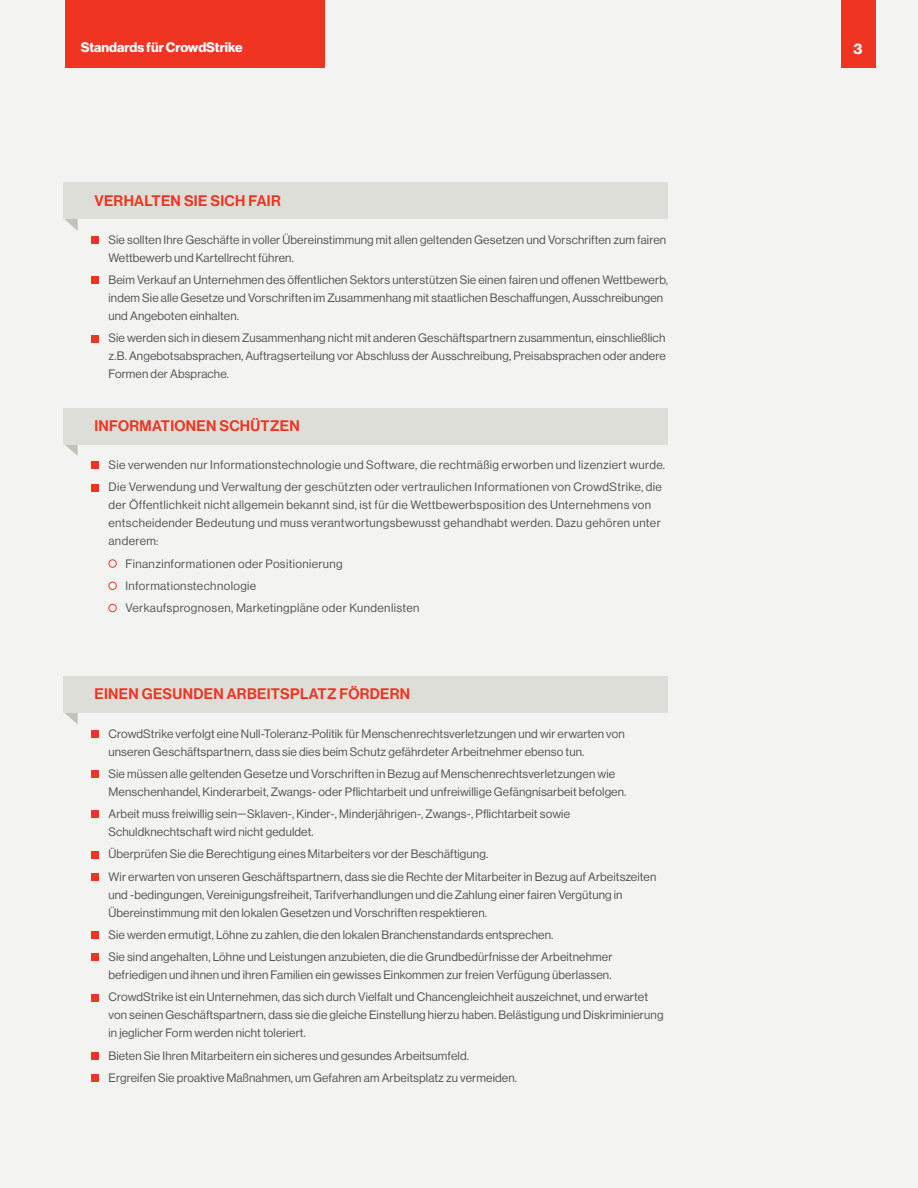
<style>
.page{position:relative;width:918px;height:1188px;background:#f3f3f1}
.page>*{position:absolute;margin:0;border:0;box-sizing:border-box;transform-origin:0 0}
.t1{font:500 15px "Haas Grot Disp 65";letter-spacing:.02em;color:#ef3522}
.t2{font:700 15px "Haas Grot Disp 75";color:#fff}
.t3{font:700 13.5px "Haas Grot Disp 75";color:#fff}
.t4{font:12px/18px "Haas Grot Disp 55 Roman";letter-spacing:.01em;color:#57585a}
.t5{font:12px/18px "Haas Grot Disp 55 Roman";letter-spacing:.03em;color:#57585a}
</style>
<div class="page">
<div style="left:841px;top:0;width:34px;height:68px;background:#ef3522"></div>
<svg style="left:64px;top:444px;width:14px;height:12px"></svg>
<div style="left:64px;top:408px;width:604px;height:36px;background:#deded8"></div>
<div style="left:92px;top:462px;width:7px;height:7px;background:#ef3522"></div>
<div style="left:92px;top:484px;width:7px;height:7px;background:#ef3522"></div>
<div style="left:109px;top:559px;width:8px;height:9px;border:1px solid #ef3522;border-radius:50%"></div>
<div style="left:109px;top:582px;width:8px;height:8px;border:1px solid #ef3522;border-radius:50%"></div>
<div style="left:109px;top:604px;width:8px;height:8px;border:1px solid #ef3522;border-radius:50%"></div>
<svg style="left:65px;top:713px;width:13px;height:11px"></svg>
<div style="left:64px;top:676px;width:604px;height:37px;background:#deded8"></div>
<div style="left:92px;top:730px;width:7px;height:8px;background:#ef3522"></div>
<div style="left:92px;top:770px;width:7px;height:8px;background:#ef3522"></div>
<div style="left:92px;top:811px;width:7px;height:7px;background:#ef3522"></div>
<div style="left:92px;top:851px;width:7px;height:7px;background:#ef3522"></div>
<div style="left:92px;top:873px;width:7px;height:8px;background:#ef3522"></div>
<div style="left:92px;top:931px;width:7px;height:8px;background:#ef3522"></div>
<div style="left:92px;top:954px;width:7px;height:7px;background:#ef3522"></div>
<div style="left:92px;top:994px;width:7px;height:7px;background:#ef3522"></div>
<div style="left:92px;top:1052px;width:7px;height:8px;background:#ef3522"></div>
<div style="left:92px;top:1074px;width:7px;height:8px;background:#ef3522"></div>
<div style="left:65px;top:0;width:259px;height:68px;background:#ef3522"></div>
<svg style="left:64px;top:219px;width:14px;height:12px"></svg>
<div style="left:64px;top:183px;width:604px;height:36px;background:#deded8"></div>
<div style="left:92px;top:237px;width:7px;height:7px;background:#ef3522"></div>
<div style="left:92px;top:277px;width:7px;height:7px;background:#ef3522"></div>
<div style="left:92px;top:335px;width:7px;height:7px;background:#ef3522"></div>
<p class="t3" style="left:81px;top:40px;width:163px">Standards für CrowdStrike</p>
<p class="t1" style="left:94px;top:192px;width:188px">VERHALTEN SIE SICH FAIR</p>
<p class="t4" style="left:109px;top:231px;width:559px">Sie sollten Ihre Geschäfte in voller Übereinstimmung mit allen geltenden Gesetzen und Vorschriften zum fairen<br>Wettbewerb und Kartellrecht führen.</p>
<p class="t4" style="left:109px;top:271px;width:561px">Beim Verkauf an Unternehmen des öffentlichen Sektors unterstützen Sie einen fairen und offenen Wettbewerb, indem Sie alle Gesetze und Vorschriften im Zusammenhang mit staatlichen Beschaffungen, Ausschreibungen und Angeboten einhalten.</p>
<p class="t4" style="left:109px;top:329px;width:559px;text-align:justify">Sie werden sich in diesem Zusammenhang nicht mit anderen Geschäftspartnern zusammentun, einschließlich z.B. Angebotsabsprachen, Auftragserteilung vor Abschluss der Ausschreibung, Preisabsprachen oder andere Formen der Absprache.</p>
<p class="t1" style="left:94px;top:417px;width:207px">INFORMATIONEN SCHÜTZEN</p>
<p class="t5" style="left:109px;top:456px;width:558px">Sie verwenden nur Informationstechnologie und Software, die rechtmäßig erworben und lizenziert wurde.</p>
<p class="t5" style="left:109px;top:478px;width:555px">Die Verwendung und Verwaltung der geschützten oder vertraulichen Informationen von CrowdStrike, die der Öffentlichkeit nicht allgemein bekannt sind, ist für die Wettbewerbsposition des Unternehmens von entscheidender Bedeutung und muss verantwortungsbewusst gehandhabt werden. Dazu gehören unter anderem:</p>
<p class="t5" style="left:126px;top:554px;width:219px">Finanzinformationen oder Positionierung</p>
<p class="t5" style="left:126px;top:577px;width:132px">Informationstechnologie</p>
<p class="t5" style="left:126px;top:599px;width:295px">Verkaufsprognosen, Marketingpläne oder Kundenlisten</p>
<p class="t1" style="left:94px;top:685px;width:317px">EINEN GESUNDEN ARBEITSPLATZ FÖRDERN</p>
<p class="t4" style="left:109px;top:724px;width:518px">CrowdStrike verfolgt eine Null-Toleranz-Politik für Menschenrechtsverletzungen und wir erwarten von unseren Geschäftspartnern, dass sie dies beim Schutz gefährdeter Arbeitnehmer ebenso tun.</p>
<p class="t4" style="left:109px;top:765px;width:520px">Sie müssen alle geltenden Gesetze und Vorschriften in Bezug auf Menschenrechtsverletzungen wie<br>Menschenhandel, Kinderarbeit, Zwangs- oder Pflichtarbeit und unfreiwillige Gefängnisarbeit befolgen.</p>
<p class="t4" style="left:109px;top:805px;width:463px">Arbeit muss freiwillig sein—Sklaven-, Kinder-, Minderjährigen-, Zwangs-, Pflichtarbeit sowie<br>Schuldknechtschaft wird nicht geduldet.</p>
<p class="t4" style="left:109px;top:845px;width:381px">Überprüfen Sie die Berechtigung eines Mitarbeiters vor der Beschäftigung.</p>
<p class="t4" style="left:109px;top:868px;width:550px">Wir erwarten von unseren Geschäftspartnern, dass sie die Rechte der Mitarbeiter in Bezug auf Arbeitszeiten und -bedingungen, Vereinigungsfreiheit, Tarifverhandlungen und die Zahlung einer fairen Vergütung in<br>Übereinstimmung mit den lokalen Gesetzen und Vorschriften respektieren.</p>
<p class="t4" style="left:109px;top:926px;width:446px">Sie werden ermutigt, Löhne zu zahlen, die den lokalen Branchenstandards entsprechen.</p>
<p class="t4" style="left:109px;top:948px;width:505px">Sie sind angehalten, Löhne und Leistungen anzubieten, die die Grundbedürfnisse der Arbeitnehmer befriedigen und ihnen und ihren Familien ein gewisses Einkommen zur freien Verfügung überlassen.</p>
<p class="t4" style="left:109px;top:988px;width:557px">CrowdStrike ist ein Unternehmen, das sich durch Vielfalt und Chancengleichheit auszeichnet, und erwartet von seinen Geschäftspartnern, dass sie die gleiche Einstellung hierzu haben. Belästigung und Diskriminierung in jeglicher Form werden nicht toleriert.</p>
<p class="t4" style="left:109px;top:1047px;width:362px">Bieten Sie Ihren Mitarbeitern ein sicheres und gesundes Arbeitsumfeld.</p>
<p class="t4" style="left:109px;top:1069px;width:410px">Ergreifen Sie proaktive Maßnahmen, um Gefahren am Arbeitsplatz zu vermeiden.</p>
<p class="t2" style="left:854px;top:39px;width:10px">3</p>
</div>
